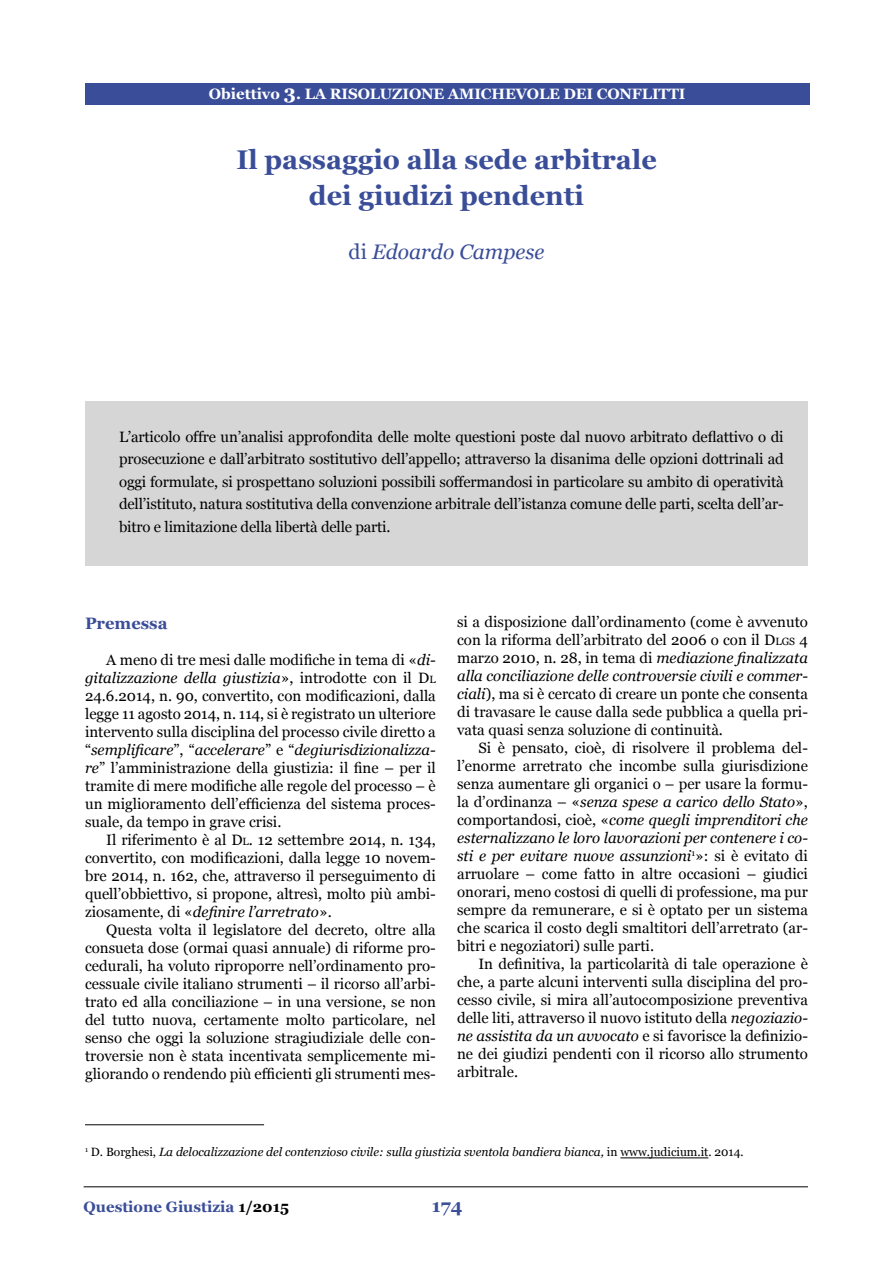
<style>
.page{position:relative;width:893px;height:1263px;background:#fff}
.page>*{position:absolute;margin:0;border:0;box-sizing:border-box;transform-origin:0 0}
.t1{font:700 27px/36px "Georgia";color:#3a4d98;text-align:center}
.t2{font:italic 21px "Georgia";color:#3a4d98}
.t3{font:700 18px "Georgia";color:#3a4d98}
.t4{font:700 16.5px "Georgia";color:#3a4d98}
.t5{font:15px/18px "Georgia";color:#000;text-align:justify}
.t6{font:700 15px "Georgia";letter-spacing:-.01em;color:#fff}
.t7{font:700 15px "Georgia";color:#3a4d98}
.t8{font:italic 12px "Georgia";color:#000}
.s1{font-size:19.5px}
.s2{font-style:normal}
.s3{font-style:italic}
.s4{font-size:10.5px}
.s5{color:#000}
</style>
<div class="page">
<hr style="left:84px;top:1186px;width:724px;height:1px;background:#000">
<div style="left:85px;top:83px;width:724px;height:22px;background:#3a4d98"></div>
<div style="left:85px;top:401px;width:723px;height:165px;background:#d6d6d6"></div>
<hr style="left:620px;top:1157px;width:88px;height:1px;background:#000">
<hr style="left:85px;top:1124px;width:179px;height:1px;background:#000">
<p class="t6" style="left:209px;top:85px;width:478px">Obiettivo <span class="s1">3</span>. LA RISOLUZIONE AMICHEVOLE DEI CONFLITTI</p>
<h1 class="t1" style="left:236px;top:142px;width:422px">Il passaggio alla sede arbitrale dei giudizi pendenti</h1>
<h2 class="t2" style="left:349px;top:240px;width:197px"><span class="s2">di</span> Edoardo Campese</h2>
<p class="t5" style="left:119px;top:425px;width:666px;line-height:22.5px">L’articolo offre un’analisi approfondita delle molte questioni poste dal nuovo arbitrato deflattivo o di prosecuzione e dall’arbitrato sostitutivo dell’appello; attraverso la disanima delle opzioni dottrinali ad oggi formulate, si prospettano soluzioni possibili soffermandosi in particolare su ambito di operatività dell’istituto, natura sostitutiva della convenzione arbitrale dell’istanza comune delle parti, scelta dell’ar&shy;bitro e limitazione della libertà delle parti.</p>
<p class="t4" style="left:85px;top:614px;width:84px">Premessa</p>
<p class="t5" style="left:85px;top:651px;width:352px;text-indent:21px">A meno di tre mesi dalle modifiche in tema di «<span class="s3">di&shy;gitalizzazione della giustizia</span>», introdotte con il D<span class="s4">L </span>24.6.2014, n. 90, convertito, con modificazioni, dalla legge 11 agosto 2014, n. 114, si è registrato un ulteriore intervento sulla disciplina del processo civile diretto a “<span class="s3">semplificare</span>”, “<span class="s3">accelerare</span>” e “<span class="s3">degiurisdizionalizza&shy;re</span>” l’amministrazione della giustizia: il fine – per il tramite di mere modifiche alle regole del processo – è un miglioramento dell’efficienza del sistema proces&shy;suale, da tempo in grave crisi.</p>
<p class="t5" style="left:85px;top:831px;width:352px;text-indent:21px">Il riferimento è al D<span class="s4">L</span>. 12 settembre 2014, n. 134, convertito, con modificazioni, dalla legge 10 novem&shy;bre 2014, n. 162, che, attraverso il perseguimento di quell’obbiettivo, si propone, altresì, molto più ambi&shy;ziosamente, di «<span class="s3">definire l’arretrato</span>».</p>
<p class="t5" style="left:85px;top:921px;width:352px;text-indent:21px">Questa volta il legislatore del decreto, oltre alla consueta dose (ormai quasi annuale) di riforme pro&shy;cedurali, ha voluto riproporre nell’ordinamento pro&shy;cessuale civile italiano strumenti – il ricorso all’arbi&shy;trato ed alla conciliazione – in una versione, se non del tutto nuova, certamente molto particolare, nel senso che oggi la soluzione stragiudiziale delle con&shy;troversie non è stata incentivata semplicemente mi&shy;gliorando o rendendo più efficienti gli strumenti mes-</p>
<p class="t5" style="left:457px;top:613px;width:352px">si a disposizione dall’ordinamento (come è avvenuto con la riforma dell’arbitrato del 2006 o con il D<span class="s4">LGS</span> 4 marzo 2010, n. 28, in tema di <span class="s3">mediazione finalizzata alla conciliazione delle controversie civili e commer&shy;ciali</span>), ma si è cercato di creare un ponte che consenta di travasare le cause dalla sede pubblica a quella pri&shy;vata quasi senza soluzione di continuità.</p>
<p class="t5" style="left:457px;top:739px;width:352px;text-indent:21px">Si è pensato, cioè, di risolvere il problema del&shy;l’enorme arretrato che incombe sulla giurisdizione senza aumentare gli organici o – per usare la formu&shy;la d’ordinanza – «<span class="s3">senza spese a carico dello Stato</span>», comportandosi, cioè, «<span class="s3">come quegli imprenditori che esternalizzano le loro lavorazioni per contenere i co&shy;sti e per evitare nuove assunzioni</span><sup>1</sup>»: si è evitato di arruolare – come fatto in altre occasioni – giudici onorari, meno costosi di quelli di professione, ma pur sempre da remunerare, e si è optato per un sistema che scarica il costo degli smaltitori dell’arretrato (ar&shy;bitri e negoziatori) sulle parti.</p>
<p class="t5" style="left:457px;top:955px;width:352px;text-indent:21px">In definitiva, la particolarità di tale operazione è che, a parte alcuni interventi sulla disciplina del pro&shy;cesso civile, si mira all’autocomposizione preventiva delle liti, attraverso il nuovo istituto della <span class="s3">negoziazio&shy;ne assistita da un avvocato</span> e si favorisce la definizio&shy;ne dei giudizi pendenti con il ricorso allo strumento arbitrale.</p>
<p class="t8" style="left:85px;top:1145px;width:660px"><sup>1</sup> <span class="s2">D. Borghesi,</span> La delocalizzazione del contenzioso civile: sulla giustizia sventola bandiera bianca, <span class="s2">in www.judicium.it. 2014</span>.</p>
<p class="t7" style="left:84px;top:1198px;width:207px">Questione Giustizia <span class="s5">1/2015</span></p>
<p class="t3" style="left:432px;top:1195px;width:32px">174</p>
</div>
